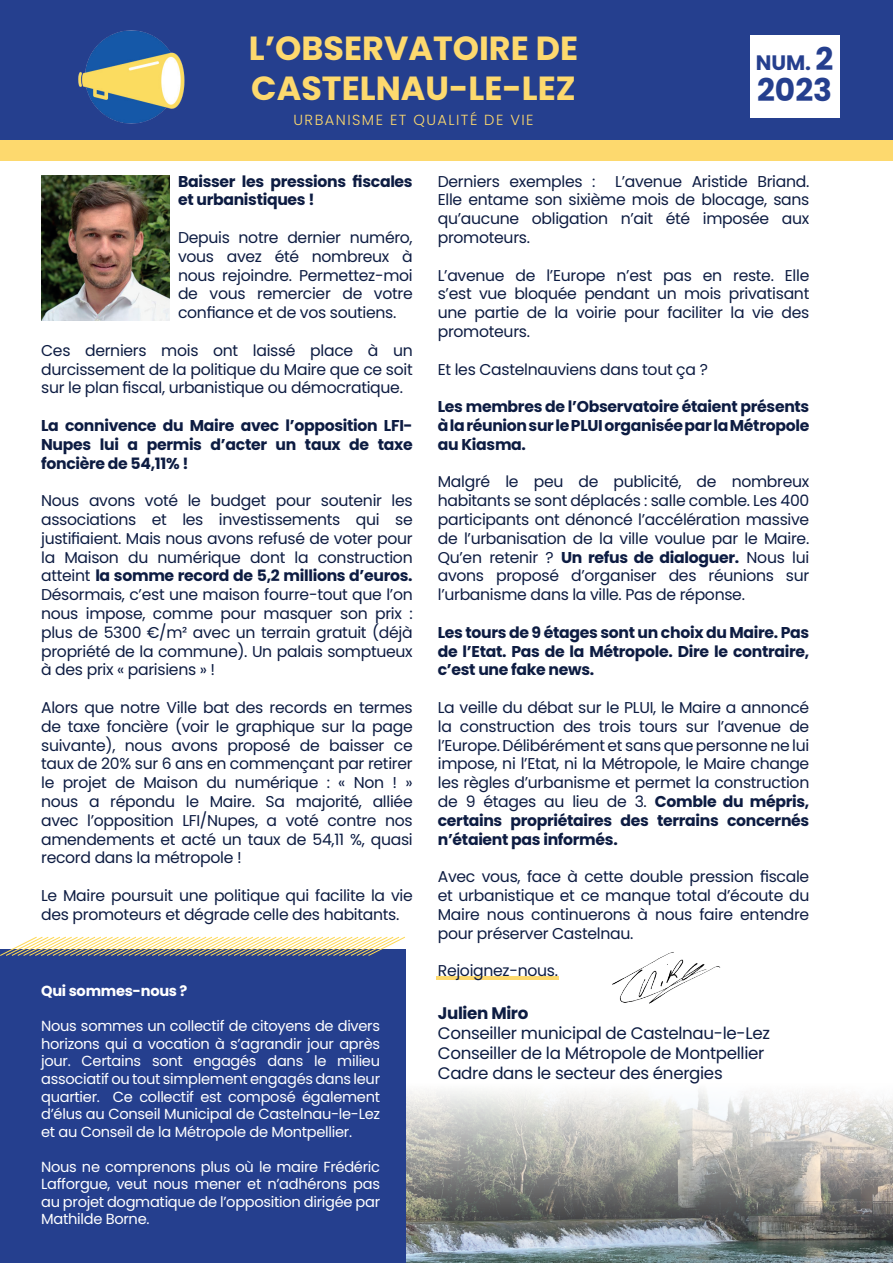
<style>
.page{position:relative;width:893px;height:1263px;background:#fff}
.page>*{position:absolute;margin:0;border:0;box-sizing:border-box;transform-origin:0 0}
.t1{font:700 33.45px/40px "Poppins";color:#fdd96e}
.t2{font:700 31.35px "Poppins";color:#253f8e}
.t3{font:700 20.85px "Poppins";color:#253f8e}
.t4{font:16.65px/20.1px "Poppins";letter-spacing:-.02em;color:#0d1c42}
.t5{font:700 16.65px "Poppins";letter-spacing:-.02em;color:#0d1c42}
.t6{font:15.6px/18.8px "Poppins";letter-spacing:-.02em;color:#0d1c42;text-align:justify}
.t7{font:700 15.6px/18.8px "Poppins";letter-spacing:-.02em;color:#0d1c42;text-align:justify}
.t8{font:14.55px/17.5px "Poppins";letter-spacing:-.02em;color:#fff;text-align:justify}
.t9{font:300 14.55px "Poppins";letter-spacing:.1em;color:#fdd96e}
.t10{font:700 14.55px "Poppins";letter-spacing:-.02em;color:#fff}
.s1{font-size:31.35px}
.s2{font-weight:700}
</style>
<div class="page">
<hr style="left:436px;top:976px;width:123px;height:3px;background:#fdd96e">
<div style="left:0;top:0;width:893px;height:142px;background:#253f8e"></div>
<img style="left:405px;top:1028px;width:488px;height:235px">
<img style="left:41px;top:175px;width:129px;height:146px">
<div style="left:0;top:141px;width:893px;height:20px;background:#fdd96e"></div>
<img style="left:78px;top:30px;width:107px;height:94px">
<img style="left:612px;top:952px;width:109px;height:52px">
<div style="left:750px;top:36px;width:89px;height:82px;background:#fff"></div>
<div style="left:0;top:949px;width:405px;height:314px;background:#253f8e"></div>
<svg style="left:0;top:936px;width:406px;height:21px"></svg>
<h1 class="t1" style="left:249px;top:29px;width:331px">L’OBSERVATOIRE DE<br>CASTELNAU-LE-LEZ</h1>
<p class="t9" style="left:293px;top:112px;width:242px">URBANISME ET QUALITÉ DE VIE</p>
<h3 class="t3" style="left:756px;top:50px;width:79px">NUM. <span class="s1">2</span></h3>
<h2 class="t2" style="left:757px;top:72px;width:77px">2023</h2>
<p class="t7" style="left:178px;top:172px;width:236px">Baisser les pressions fiscales et urbanistiques !</p>
<p class="t6" style="left:178px;top:228px;width:236px">Depuis notre dernier numéro, vous avez été nombreux à nous rejoindre. Permettez-moi de vous remercier de votre confiance et de vos soutiens.</p>
<p class="t6" style="left:41px;top:341px;width:373px">Ces derniers mois ont laissé place à un durcissement de la politique du Maire que ce soit sur le plan fiscal, urbanistique ou démocratique.</p>
<p class="t7" style="left:41px;top:416px;width:373px">La connivence du Maire avec l’opposition LFI-Nupes lui a permis d’acter un taux de taxe foncière de 54,11% !</p>
<p class="t6" style="left:41px;top:491px;width:373px">Nous avons voté le budget pour soutenir les associations et les investissements qui se justifiaient. Mais nous avons refusé de voter pour la Maison du numérique dont la construction atteint <span class="s2">la somme record de 5,2 millions d’euros.<br></span>Désormais, c’est une maison fourre-tout que l’on nous impose, comme pour masquer son prix : plus de 5300 €/m² avec un terrain gratuit (déjà propriété de la commune). Un palais somptueux à des prix « parisiens » !</p>
<p class="t6" style="left:41px;top:698px;width:373px">Alors que notre Ville bat des records en termes de taxe foncière (voir le graphique sur la page suivante), nous avons proposé de baisser ce taux de 20% sur 6 ans en commençant par retirer le projet de Maison du numérique : « Non ! » nous a répondu le Maire. Sa majorité, alliée avec l’opposition LFI/Nupes, a voté contre nos amendements et acté un taux de 54,11 %, quasi record dans la métropole !</p>
<p class="t6" style="left:41px;top:886px;width:373px">Le Maire poursuit une politique qui facilite la vie des promoteurs et dégrade celle des habitants.</p>
<p class="t10" style="left:41px;top:983px;width:148px">Qui sommes-nous ?</p>
<p class="t8" style="left:41px;top:1017px;width:340px">Nous sommes un collectif de citoyens de divers horizons qui a vocation à s’agrandir jour après jour. Certains sont engagés dans le milieu associatif ou tout simplement engagés dans leur quartier. Ce collectif est composé également d’élus au Conseil Municipal de Castelnau-le-Lez et au Conseil de la Métropole de Montpellier.</p>
<p class="t8" style="left:41px;top:1158px;width:340px">Nous ne comprenons plus où le maire Frédéric Lafforgue, veut nous mener et n’adhérons pas au projet dogmatique de l’opposition dirigée par Mathilde Borne.</p>
<p class="t6" style="left:438px;top:172px;width:373px">Derniers exemples : L’avenue Aristide Briand.<br>Elle entame son sixième mois de blocage, sans qu’aucune obligation n’ait été imposée aux promoteurs.</p>
<p class="t6" style="left:438px;top:266px;width:373px">L’avenue de l’Europe n’est pas en reste. Elle s’est vue bloquée pendant un mois privatisant une partie de la voirie pour faciliter la vie des promoteurs.</p>
<p class="t6" style="left:438px;top:360px;width:272px">Et les Castelnauviens dans tout ça ?</p>
<p class="t7" style="left:438px;top:397px;width:373px">Les membres de l’Observatoire étaient présents à la réunion sur le PLUI organisée par la Métropole au Kiasma.</p>
<p class="t6" style="left:438px;top:473px;width:373px">Malgré le peu de publicité, de nombreux habitants se sont déplacés : salle comble. Les 400 participants ont dénoncé l’accélération massive de l’urbanisation de la ville voulue par le Maire.<br>Qu’en retenir ? <span class="s2">Un refus de dialoguer.</span> Nous lui avons proposé d’organiser des réunions sur l’urbanisme dans la ville. Pas de réponse.</p>
<p class="t7" style="left:438px;top:623px;width:373px">Les tours de 9 étages sont un choix du Maire. Pas de l’Etat. Pas de la Métropole. Dire le contraire, c’est une fake news.</p>
<p class="t6" style="left:438px;top:698px;width:373px">La veille du débat sur le PLUI, le Maire a annoncé la construction des trois tours sur l’avenue de l’Europe. Délibérément et sans que personne ne lui impose, ni l’Etat, ni la Métropole, le Maire change les règles d’urbanisme et permet la construction de 9 étages au lieu de 3. <span class="s2">Comble du mépris, certains propriétaires des terrains concernés n’étaient pas informés.</span></p>
<p class="t6" style="left:438px;top:867px;width:373px">Avec vous, face à cette double pression fiscale et urbanistique et ce manque total d’écoute du Maire nous continuerons à nous faire entendre pour préserver Castelnau.</p>
<p class="t6" style="left:438px;top:961px;width:122px">Rejoignez-nous.</p>
<p class="t5" style="left:438px;top:1003px;width:92px">Julien Miro</p>
<p class="t4" style="left:438px;top:1023px;width:334px">Conseiller municipal de Castelnau-le-Lez<br>Conseiller de la Métropole de Montpellier<br>Cadre dans le secteur des énergies</p>
</div>
